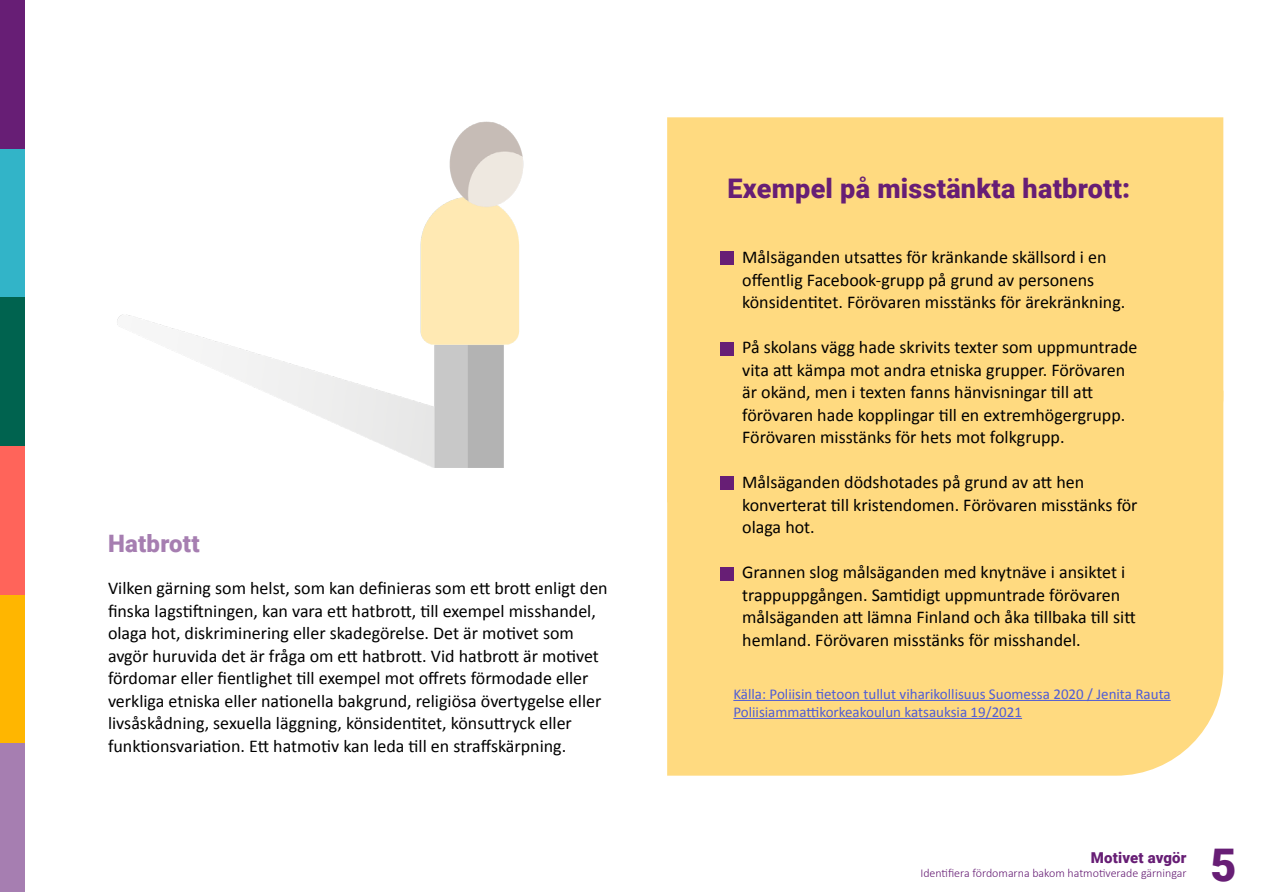
<style>
.page{position:relative;width:1263px;height:893px;background:#fff}
.page>*{position:absolute;margin:0;border:0;box-sizing:border-box;transform-origin:0 0}
.t1{font:900 45px "Roboto";color:#671e75}
.Infoboksin_otsikko{font:900 27px "Roboto";letter-spacing:.01em;color:#671e75}
.Väliotsikko{font:900 24px "Roboto";letter-spacing:.01em;color:#a67eb1}
.Infoboksin_leipis{font:18px/22.5px "Calibri";color:#000}
.Leipis{font:18px/22.5px "Calibri";color:#000}
.t2{font:15px/18px "Calibri";color:#4f5cd6}
.t3{font:900 15px "Roboto";letter-spacing:.01em;color:#671e75}
.t4{font:300 12px "Calibri";color:#671e75}
</style>
<div class="page">
<div style="left:0;top:0;width:25px;height:149px;background:#671e75"></div>
<div style="left:0;top:149px;width:25px;height:148px;background:#32b4c8"></div>
<div style="left:0;top:297px;width:25px;height:149px;background:#00634f"></div>
<div style="left:0;top:446px;width:25px;height:149px;background:#ff645a"></div>
<div style="left:0;top:595px;width:25px;height:148px;background:#ffb600"></div>
<div style="left:0;top:743px;width:25px;height:149px;background:#a67eb1"></div>
<div style="left:667px;top:502px;width:556px;height:274px;background:#ffda80"></div>
<div style="left:667px;top:117px;width:556px;height:385px;background:#ffda80"></div>
<img style="left:117px;top:121px;width:407px;height:346px">
<div style="left:720px;top:251px;width:13px;height:14px;background:#671e75"></div>
<div style="left:720px;top:342px;width:13px;height:14px;background:#671e75"></div>
<div style="left:720px;top:567px;width:13px;height:14px;background:#671e75"></div>
<div style="left:720px;top:476px;width:13px;height:14px;background:#671e75"></div>
<hr style="left:733px;top:700px;width:438px;height:1px;background:#4f5cd6">
<hr style="left:733px;top:718px;width:289px;height:1px;background:#4f5cd6">
<p class="Väliotsikko" style="left:108px;top:526px;width:93px">Hatbrott</p>
<p class="Leipis" style="left:108px;top:576px;width:501px">Vilken gärning som helst, som kan definieras som ett brott enligt den finska lagstiftningen, kan vara ett hatbrott, till exempel misshandel, olaga hot, diskriminering eller skadegörelse. Det är motivet som avgör huruvida det är fråga om ett hatbrott. Vid hatbrott är motivet fördomar eller fientlighet till exempel mot offrets förmodade eller verkliga etniska eller nationella bakgrund, religiösa övertygelse eller livsåskådning, sexuella läggning, könsidentitet, könsuttryck eller funktionsvariation. Ett hatmotiv kan leda till en straffskärpning.</p>
<p class="Infoboksin_otsikko" style="left:727px;top:169px;width:404px">Exempel på misstänkta hatbrott:</p>
<p class="Infoboksin_leipis" style="left:742px;top:245px;width:385px">Målsäganden utsattes för kränkande skällsord i en offentlig Facebook-grupp på grund av personens könsidentitet. Förövaren misstänks för ärekränkning.</p>
<p class="Infoboksin_leipis" style="left:742px;top:335px;width:397px">På skolans vägg hade skrivits texter som uppmuntrade vita att kämpa mot andra etniska grupper. Förövaren är okänd, men i texten fanns hänvisningar till att förövaren hade kopplingar till en extremhögergrupp.<br>Förövaren misstänks för hets mot folkgrupp.</p>
<p class="Infoboksin_leipis" style="left:742px;top:470px;width:397px">Målsäganden dödshotades på grund av att hen konverterat till kristendomen. Förövaren misstänks för olaga hot.</p>
<p class="Infoboksin_leipis" style="left:742px;top:560px;width:395px">Grannen slog målsäganden med knytnäve i ansiktet i trappuppgången. Samtidigt uppmuntrade förövaren målsäganden att lämna Finland och åka tillbaka till sitt hemland. Förövaren misstänks för misshandel.</p>
<p class="t2" style="left:733px;top:684px;width:439px">Källa: Poliisin tietoon tullut viharikollisuus Suomessa 2020 / Jenita Rauta<br>Poliisiammattikorkeakoulun katsauksia 19/2021</p>
<p class="t3" style="left:1091px;top:847px;width:97px">Motivet avgör</p>
<p class="t4" style="left:920px;top:865px;width:268px">Identifiera fördomarna bakom hatmotiverade gärningar</p>
<h1 class="t1" style="left:1210px;top:833px;width:28px">5</h1>
</div>
